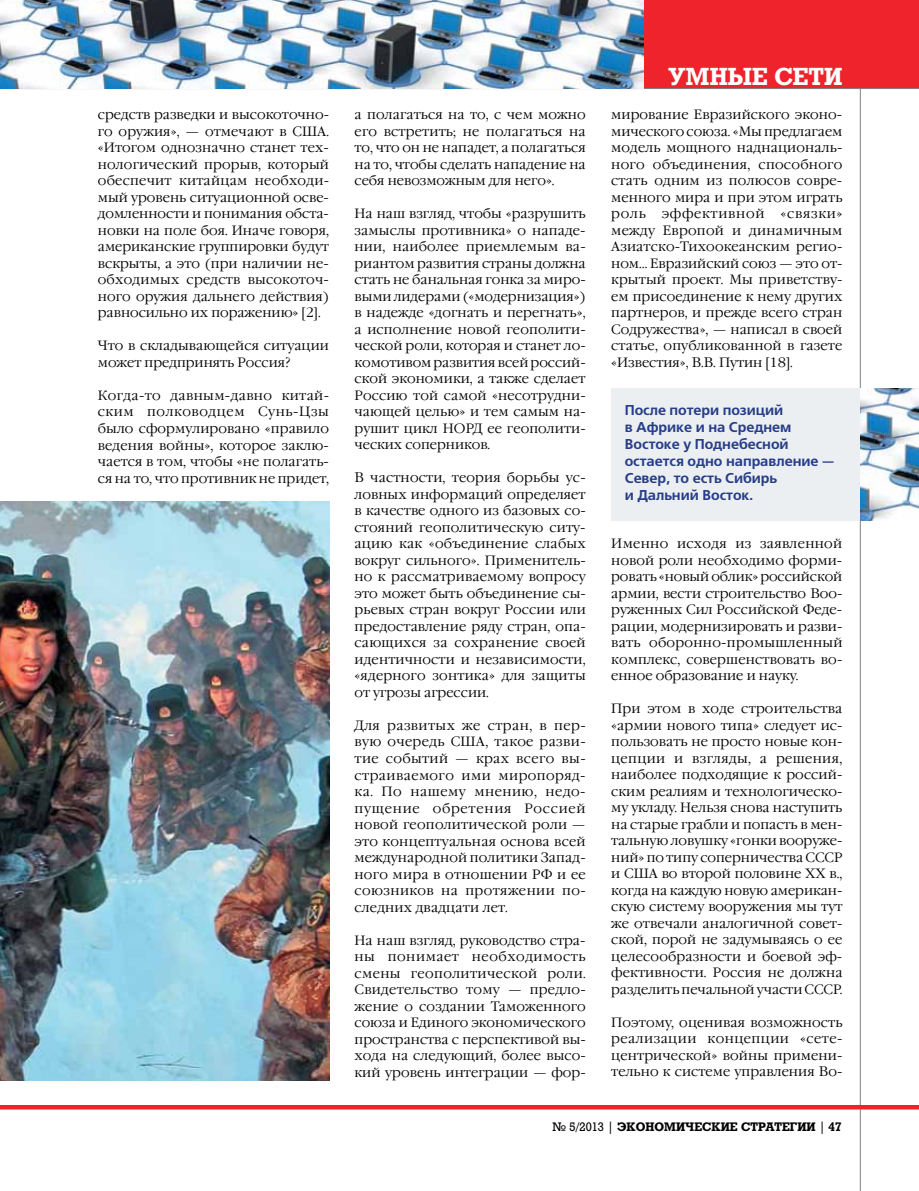
<style>
.page{position:relative;width:919px;height:1191px;background:#fff}
.page>*{position:absolute;margin:0;border:0;box-sizing:border-box;transform-origin:0 0}
.t1{font:700 24px "Rodeo";letter-spacing:.01em;color:#fff}
.t2{font:700 14.25px/17.1px "Free Set C";letter-spacing:-.005em;color:#283d88}
.t3{font:300 13.5px/16.5px "Garamond C";letter-spacing:.005em;color:#000;text-align:justify}
.t4{font:700 12px "Rodeo";color:#000}
.s1{font-weight:400}
</style>
<div class="page">
<div style="left:642px;top:0;width:276px;height:89px;background:#ee232c"></div>
<hr style="left:859px;top:88px;width:1px;height:1103px;background:#808285">
<hr style="left:0;top:1105px;width:918px;height:4px;background:#ee232c">
<hr style="left:0;top:88px;width:918px;height:1px;background:#808285">
<img style="left:0;top:0;width:643px;height:88px">
<img style="left:0;top:502px;width:329px;height:578px">
<div style="left:611px;top:388px;width:307px;height:133px;background:#ebeff2"></div>
<img style="left:860px;top:389px;width:58px;height:132px">
<p class="t3" style="left:98px;top:107px;width:233px">средств разведки и высокоточно&shy;го оружия», — отмечают в США. «Итогом однозначно станет тех&shy;нологический прорыв, который обеспечит китайцам необходи&shy;мый уровень ситуационной осве&shy;домленности и понимания обста&shy;новки на поле боя. Иначе говоря, американские группировки будут вскрыты, а это (при наличии не&shy;обходимых средств высокоточ&shy;ного оружия дальнего действия) равносильно их поражению» [2].</p>
<p class="t3" style="left:98px;top:338px;width:233px">Что в складывающейся ситуации может предпринять Россия?</p>
<p class="t3" style="left:98px;top:387px;width:233px">Когда-то давным-давно китай&shy;ским полководцем Сунь-Цзы было сформулировано «правило ведения войны», которое заклю&shy;чается в том, чтобы «не полагать&shy;ся на то, что противник не придет,</p>
<p class="t3" style="left:354px;top:107px;width:233px">а полагаться на то, с чем можно его встретить; не полагаться на то, что он не нападет, а полагаться на то, чтобы сделать нападение на себя невозможным для него».</p>
<p class="t3" style="left:354px;top:206px;width:233px">На наш взгляд, чтобы «разрушить замыслы противника» о нападе&shy;нии, наиболее приемлемым ва&shy;риантом развития страны должна стать не банальная гонка за миро&shy;выми лидерами («модернизация») в надежде «догнать и перегнать», а исполнение новой геополити&shy;ческой роли, которая и станет ло&shy;комотивом развития всей россий&shy;ской экономики, а также сделает Россию той самой «несотрудни&shy;чающей целью» и тем самым на&shy;рушит цикл НОРД ее геополити&shy;ческих соперников.</p>
<p class="t3" style="left:354px;top:470px;width:233px">В частности, теория борьбы ус&shy;ловных информаций определяет в качестве одного из базовых со&shy;стояний геополитическую ситу&shy;ацию как «объединение слабых вокруг сильного». Применитель&shy;но к рассматриваемому вопросу это может быть объединение сы&shy;рьевых стран вокруг России или предоставление ряду стран, опа&shy;сающихся за сохранение своей идентичности и независимости, «ядерного зонтика» для защиты от угрозы агрессии.</p>
<p class="t3" style="left:354px;top:717px;width:233px">Для развитых же стран, в пер&shy;вую очередь США, такое разви&shy;тие событий — крах всего вы&shy;страиваемого ими миропоряд&shy;ка. По нашему мнению, недо&shy;пущение обретения Россией новой геополитической роли — это концептуальная основа всей международной политики Запад&shy;ного мира в отношении РФ и ее союзников на протяжении по&shy;следних двадцати лет.</p>
<p class="t3" style="left:354px;top:932px;width:233px">На наш взгляд, руководство стра&shy;ны понимает необходимость смены геополитической роли.<br>Свидетельство тому — предло&shy;жение о создании Таможенного союза и Единого экономического пространства с перспективой вы&shy;хода на следующий, более высо&shy;кий уровень интеграции — фор-</p>
<h1 class="t1" style="left:668px;top:62px;width:176px">УМНЫЕ СЕТИ</h1>
<p class="t3" style="left:611px;top:107px;width:233px">мирование Евразийского эконо&shy;мического союза. «Мы предлагаем модель мощного наднациональ&shy;ного объединения, способного стать одним из полюсов совре&shy;менного мира и при этом играть роль эффективной «связки» между Европой и динамичным Азиатско-Тихоокеанским регио&shy;ном… Евразийский союз — это от&shy;крытый проект. Мы приветству&shy;ем присоединение к нему других партнеров, и прежде всего стран Содружества», — написал в своей статье, опубликованной в газете «Известия», В.В. Путин [18].</p>
<p class="t2" style="left:624px;top:401px;width:211px">После потери позиций<br>в Африке и на Среднем<br>Востоке у Поднебесной остается одно направление —<br>Север, то есть Сибирь<br>и Дальний Восток.</p>
<p class="t3" style="left:611px;top:536px;width:233px">Именно исходя из заявленной новой роли необходимо форми&shy;ровать «новый облик» российской армии, вести строительство Воо&shy;руженных Сил Российской Феде&shy;рации, модернизировать и разви&shy;вать оборонно-промышленный комплекс, совершенствовать во&shy;енное образование и науку.</p>
<p class="t3" style="left:611px;top:701px;width:233px">При этом в ходе строительства «армии нового типа» следует ис&shy;пользовать не просто новые кон&shy;цепции и взгляды, а решения, наиболее подходящие к россий&shy;ским реалиям и технологическо&shy;му укладу. Нельзя снова наступить на старые грабли и попасть в мен&shy;тальную ловушку «гонки вооруже&shy;ний» по типу соперничества СССР и США во второй половине ХХ в., когда на каждую новую американ&shy;скую систему вооружения мы тут же отвечали аналогичной совет&shy;ской, порой не задумываясь о ее целесообразности и боевой эф&shy;фективности. Россия не должна разделить печальной участи СССР.</p>
<p class="t3" style="left:611px;top:1014px;width:233px">Поэтому, оценивая возможность реализации концепции «сете&shy;центрической» войны примени&shy;тельно к системе управления Во-</p>
<p class="t4" style="left:552px;top:1119px;width:290px"><span class="s1">№ 5/2013 |</span> ЭКОНОМИЧЕСКИЕ СТРАТЕГИИ <span class="s1">|</span> 47</p>
</div>
